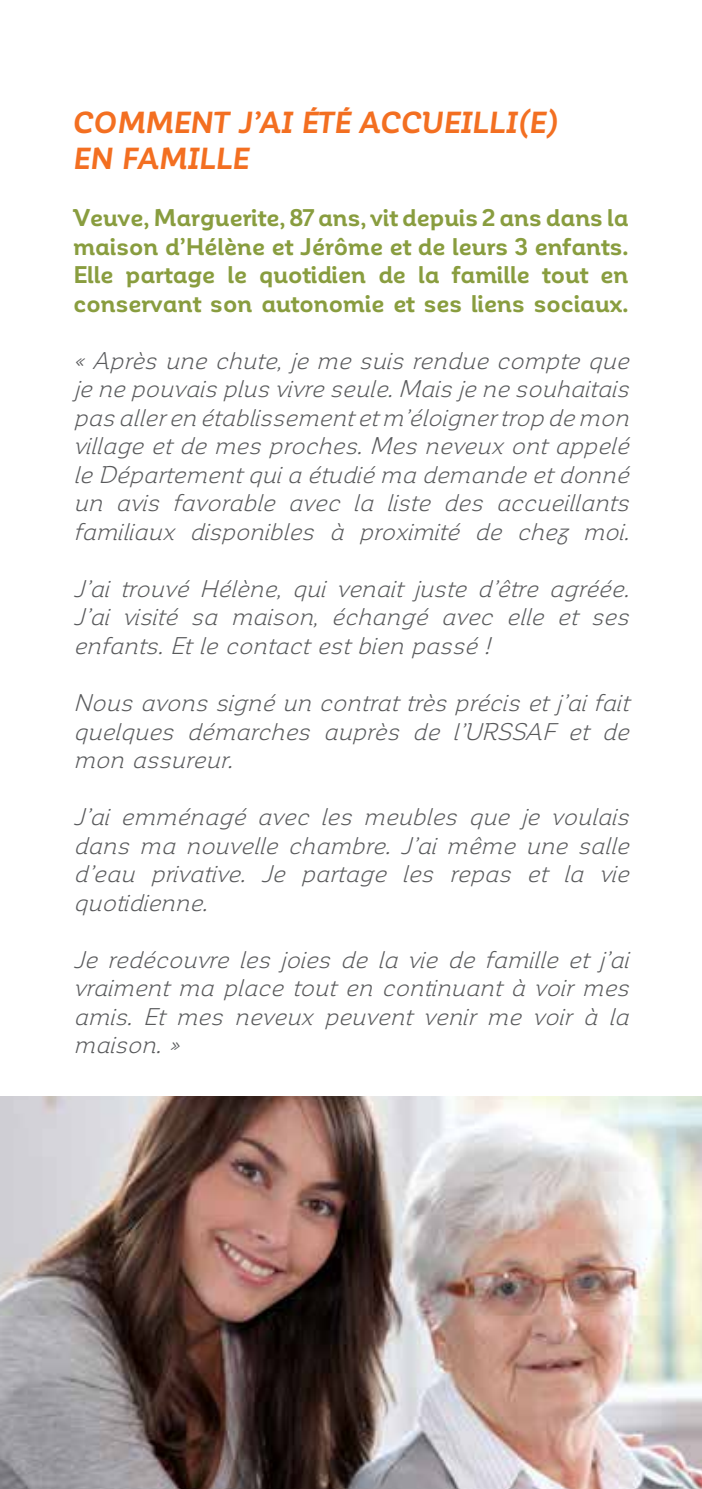
<style>
.page{position:relative;width:702px;height:1489px;background:#fff}
.page>*{position:absolute;margin:0;border:0;box-sizing:border-box;transform-origin:0 0}
.t1{font:italic 700 30px/36px "Corporative Alt";letter-spacing:.01em;color:#f36f21}
.t2{font:italic 23.75px/28.5px "Corporative Alt";color:#58595b;text-align:justify}
.t3{font:700 23.75px/28.5px "Corporative Alt";color:#899d3f;text-align:justify}
</style>
<div class="page">
<img style="left:0;top:1096px;width:702px;height:392px">
<p class="t1" style="left:74px;top:105px;width:488px">COMMENT J’AI ÉTÉ ACCUEILLI(E)<br>EN FAMILLE</p>
<p class="t3" style="left:73px;top:204px;width:556px">Veuve, Marguerite, 87 ans, vit depuis 2 ans dans la maison d’Hélène et Jérôme et de leurs 3 enfants.<br>Elle partage le quotidien de la famille tout en conservant son autonomie et ses liens sociaux.</p>
<p class="t2" style="left:73px;top:346px;width:563px">« Après une chute, je me suis rendue compte que je ne pouvaisplusvivre seule.Maisje ne souhaitais pasalleren établissementetm’éloignertrop de mon village etde mesproches.Mesneveuxontappelé le Départementquia étudié ma demande etdonné un avis favorable avec la liste des accueillants familiaux disponibles à proximité de chez moi.</p>
<p class="t2" style="left:73px;top:574px;width:563px">J’ai trouvé Hélène, qui venait juste d’être agréée.<br>J’ai visité sa maison, échangé avec elle et ses enfants.Etle contactestbien passé !</p>
<p class="t2" style="left:73px;top:688px;width:563px">Nousavonssigné un contrattrèsprécisetj ’aifait quelques démarches auprès de l’URSSAF et de mon assureur.</p>
<p class="t2" style="left:73px;top:802px;width:563px">J’ai emménagé avec les meubles que je voulais dans ma nouvelle chambre. J’ai même une salle d’eau privative. Je partage les repas et la vie quotidienne.</p>
<p class="t2" style="left:73px;top:945px;width:563px">Je redécouvre les joies de la vie de famille et j ’ai vraiment ma place tout en continuant à voir mes amis. Et mes neveux peuvent venir me voir à la maison.»</p>
</div>
